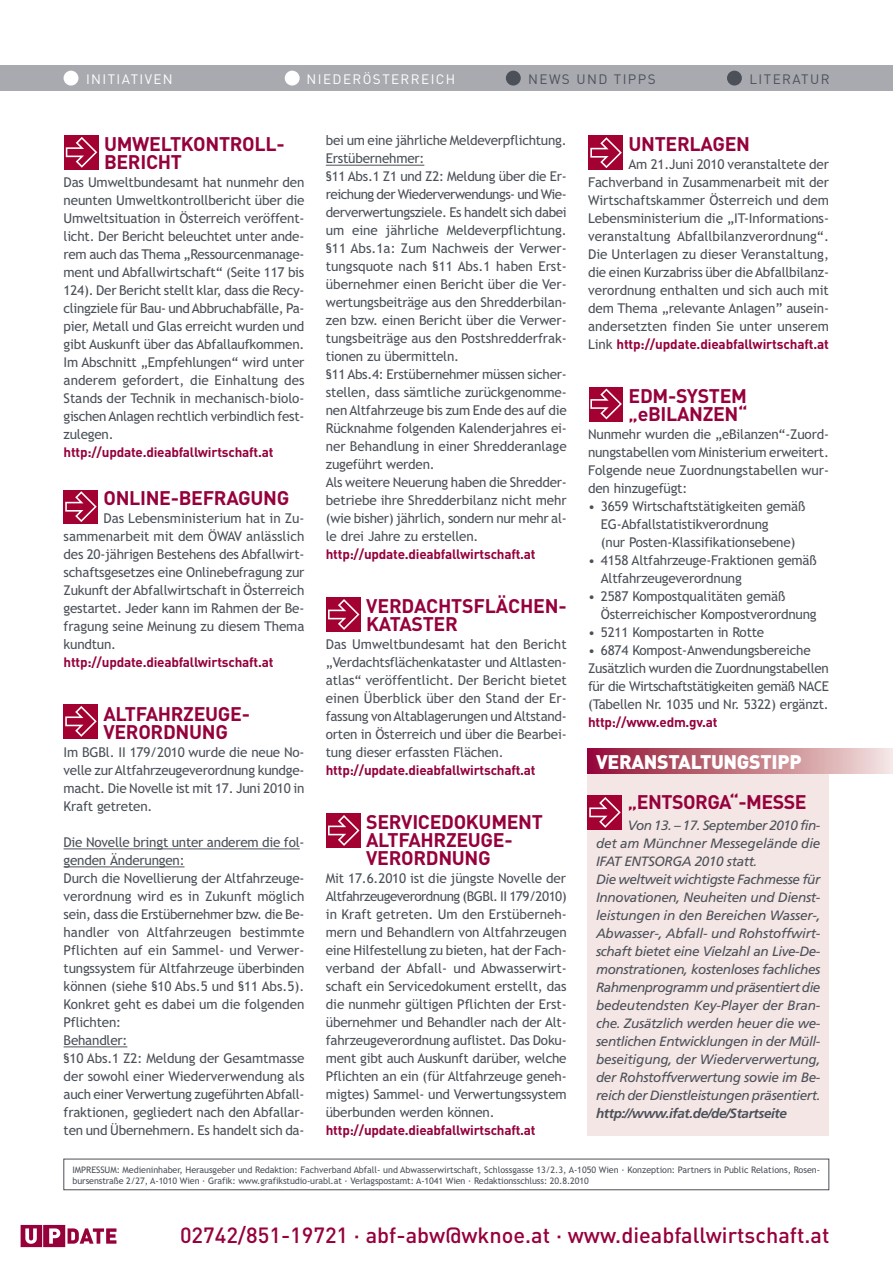
<style>
.page{position:relative;width:893px;height:1263px;background:#fff}
.page>*{position:absolute;margin:0;border:0;box-sizing:border-box;transform-origin:0 0}
.t1{font:500 21.75px "DIN";color:#96013c}
.t2{font:700 19.5px/18px "DIN";letter-spacing:-.015em;color:#96013c}
.t3{font:900 19.5px "DIN";letter-spacing:-.015em;color:#fff}
.t4{font:13.5px/18px "Trebuchet MS";letter-spacing:-.015em;color:#4c5159;text-align:justify}
.t5{font:italic 13.5px/18px "Frutiger";letter-spacing:-.03em;color:#4c5159}
.t6{font:700 13.5px "DIN";letter-spacing:-.015em;color:#96013c}
.t7{font:italic 700 13.5px "Frutiger";letter-spacing:-.03em;color:#4c5159}
.t8{font:13.5px "DIN";letter-spacing:.105em;color:#fff}
.t9{font:13.5px "DIN";letter-spacing:.105em;color:#4c5159}
.t10{font:9px/10.5px "Trebuchet MS";letter-spacing:-.01em;color:#4c5159}
.s1{font-family:"Trebuchet MS";font-weight:400;color:#4c5159}
</style>
<div class="page">
<hr style="left:64px;top:848px;width:236px;height:1px;background:#4c5159">
<hr style="left:64px;top:866px;width:121px;height:1px;background:#4c5159">
<hr style="left:64px;top:1046px;width:63px;height:1px;background:#4c5159">
<hr style="left:326px;top:165px;width:98px;height:1px;background:#4c5159">
<div style="left:0;top:65px;width:892px;height:26px;background:#a8aab0"></div>
<div style="left:64px;top:71px;width:14px;height:15px;background:#fff;border-radius:50%"></div>
<div style="left:285px;top:71px;width:15px;height:15px;background:#fff;border-radius:50%"></div>
<div style="left:506px;top:71px;width:15px;height:15px;background:#4c5159;border-radius:50%"></div>
<div style="left:727px;top:71px;width:15px;height:15px;background:#4c5159;border-radius:50%"></div>
<div style="left:64px;top:1159px;width:765px;height:31px;border:1px solid #4c5159"></div>
<svg style="left:64px;top:135px;width:34px;height:34px"></svg>
<svg style="left:66px;top:137px;width:31px;height:31px"></svg>
<div style="left:64px;top:490px;width:33px;height:34px;background:#a40133"></div>
<svg style="left:65px;top:491px;width:32px;height:31px"></svg>
<div style="left:589px;top:387px;width:34px;height:34px;background:#a40133"></div>
<svg style="left:590px;top:389px;width:32px;height:30px"></svg>
<div style="left:589px;top:136px;width:34px;height:34px;background:#a40133"></div>
<svg style="left:590px;top:137px;width:32px;height:31px"></svg>
<div style="left:326px;top:598px;width:34px;height:34px;background:#a40133"></div>
<svg style="left:328px;top:599px;width:31px;height:31px"></svg>
<div style="left:326px;top:814px;width:34px;height:34px;background:#a40133"></div>
<svg style="left:328px;top:815px;width:31px;height:31px"></svg>
<img style="left:20px;top:1224px;width:97px;height:24px">
<div style="left:64px;top:704px;width:33px;height:34px;background:#a40133"></div>
<svg style="left:65px;top:706px;width:32px;height:31px"></svg>
<div style="left:587px;top:749px;width:242px;height:387px;background:#f4e6e5"></div>
<div style="left:587px;top:748px;width:305px;height:26px;background:linear-gradient(to right,#930d31,#f2e2d9)"></div>
<div style="left:587px;top:796px;width:34px;height:33px;background:#a40133"></div>
<svg style="left:589px;top:797px;width:32px;height:31px"></svg>
<p class="t8" style="left:86px;top:75px;width:88px">INITIATIVEN</p>
<p class="t8" style="left:306px;top:75px;width:150px">NIEDERÖSTERREICH</p>
<p class="t9" style="left:528px;top:75px;width:129px">NEWS UND TIPPS</p>
<p class="t9" style="left:749px;top:75px;width:82px">LITERATUR</p>
<h2 class="t2" style="left:104px;top:137px;width:182px">UMWELTKONTROLL-<br>BERICHT</h2>
<p class="t4" style="left:64px;top:175px;width:242px">Das Umweltbundesamt hat nunmehr den neunten Umweltkontrollbericht über die Umweltsituation in Österreich veröffent&shy;licht. Der Bericht beleuchtet unter ande&shy;rem auch das Thema „Ressourcenmanage&shy;ment und Abfallwirtschaft“ (Seite 117 bis 124). Der Bericht stellt klar, dass die Recy&shy;clingziele für Bau- und Abbruchabfälle, Pa&shy;pier, Metall und Glas erreicht wurden und gibt Auskunft über das Abfallaufkommen.<br>Im Abschnitt „Empfehlungen“ wird unter anderem gefordert, die Einhaltung des Stands der Technik in mechanisch-biolo&shy;gischen Anlagen rechtlich verbindlich fest&shy;zulegen.</p>
<p class="t6" style="left:64px;top:448px;width:211px">http://update.dieabfallwirtschaft.at</p>
<h2 class="t2" style="left:103px;top:491px;width:188px">ONLINE-BEFRAGUNG</h2>
<p class="t4" style="left:64px;top:511px;width:242px;text-indent:40px">Das Lebensministerium hat in Zu&shy;sammenarbeit mit dem ÖWAV anlässlich des 20-jährigen Bestehens des Abfallwirt&shy;schaftsgesetzes eine Onlinebefragung zur Zukunft der Abfallwirtschaft in Österreich gestartet. Jeder kann im Rahmen der Be&shy;fragung seine Meinung zu diesem Thema kundtun.</p>
<p class="t6" style="left:64px;top:658px;width:211px">http://update.dieabfallwirtschaft.at</p>
<h2 class="t2" style="left:103px;top:707px;width:148px">ALTFAHRZEUGE-<br>VERORDNUNG</h2>
<p class="t4" style="left:64px;top:745px;width:242px">Im BGBl. II 179/2010 wurde die neue No&shy;velle zur Altfahrzeugeverordnung kundge&shy;macht. Die Novelle ist mit 17. Juni 2010 in Kraft getreten.</p>
<p class="t4" style="left:64px;top:835px;width:242px;text-align:left">Die Novelle bringt unter anderem die fol&shy;genden Änderungen:<br>Durch die Novellierung der Altfahrzeuge&shy;verordnung wird es in Zukunft möglich sein, dass die Erstübernehmer bzw. die Be&shy;handler von Altfahrzeugen bestimmte Pflichten auf ein Sammel- und Verwer&shy;tungssystem für Altfahrzeuge überbinden können (siehe §10 Abs.5 und §11 Abs.5).<br>Konkret geht es dabei um die folgenden Pflichten:<br>Behandler:<br>§10 Abs.1 Z2: Meldung der Gesamtmasse der sowohl einer Wiederverwendung als auch einer Verwertung zugeführten Abfall&shy;fraktionen, gegliedert nach den Abfallar&shy;ten und Übernehmern. Es handelt sich da-</p>
<p class="t4" style="left:326px;top:133px;width:242px;text-align:left">bei um eine jährliche Meldeverpflichtung.<br>Erstübernehmer:<br>§11 Abs.1 Z1 und Z2: Meldung über die Er&shy;reichung der Wiederverwendungs- und Wie&shy;derverwertungsziele. Es handelt sich dabei um eine jährliche Meldeverpflichtung. §11 Abs.1a: Zum Nachweis der Verwer&shy;tungsquote nach §11 Abs.1 haben Erst&shy;übernehmer einen Bericht über die Ver&shy;wertungsbeiträge aus den Shredderbilan&shy;zen bzw. einen Bericht über die Verwer&shy;tungsbeiträge aus den Postshredderfrak&shy;tionen zu übermitteln.<br>§11 Abs.4: Erstübernehmer müssen sicher&shy;stellen, dass sämtliche zurückgenomme&shy;nen Altfahrzeuge bis zum Ende des auf die Rücknahme folgenden Kalenderjahres ei&shy;ner Behandlung in einer Shredderanlage zugeführt werden.<br>Als weitere Neuerung haben die Shredder&shy;betriebe ihre Shredderbilanz nicht mehr (wie bisher) jährlich, sondern nur mehr al&shy;le drei Jahre zu erstellen.</p>
<p class="t6" style="left:326px;top:550px;width:211px">http://update.dieabfallwirtschaft.at</p>
<h2 class="t2" style="left:366px;top:599px;width:202px">VERDACHTSFLÄCHEN-<br>KATASTER</h2>
<p class="t4" style="left:326px;top:637px;width:242px">Das Umweltbundesamt hat den Bericht „Verdachtsflächenkataster und Altlasten&shy;atlas“ veröffentlicht. Der Bericht bietet einen Überblick über den Stand der Er&shy;fassung von Altablagerungen und Altstand&shy;orten in Österreich und über die Bearbei&shy;tung dieser erfassten Flächen.</p>
<p class="t6" style="left:326px;top:766px;width:211px">http://update.dieabfallwirtschaft.at</p>
<h2 class="t2" style="left:366px;top:815px;width:178px">SERVICEDOKUMENT<br>ALTFAHRZEUGE-<br>VERORDNUNG</h2>
<p class="t4" style="left:326px;top:871px;width:242px">Mit 17.6.2010 ist die jüngste Novelle der Altfahrzeugeverordnung (BGBl. II 179/2010) in Kraft getreten. Um den Erstüberneh&shy;mern und Behandlern von Altfahrzeugen eine Hilfestellung zu bieten, hat der Fach&shy;verband der Abfall- und Abwasserwirt&shy;schaft ein Servicedokument erstellt, das die nunmehr gültigen Pflichten der Erst&shy;übernehmer und Behandler nach der Alt&shy;fahrzeugeverordnung auflistet. Das Doku&shy;ment gibt auch Auskunft darüber, welche Pflichten an ein (für Altfahrzeuge geneh&shy;migtes) Sammel- und Verwertungssystem überbunden werden können.</p>
<p class="t6" style="left:326px;top:1126px;width:211px">http://update.dieabfallwirtschaft.at</p>
<h2 class="t2" style="left:628px;top:137px;width:123px">UNTERLAGEN</h2>
<p class="t4" style="left:588px;top:157px;width:242px;text-indent:40px">Am 21.Juni 2010 veranstaltete der Fachverband in Zusammenarbeit mit der Wirtschaftskammer Österreich und dem Lebensministerium die „IT-Informations&shy;veranstaltung Abfallbilanzverordnung“.<br>Die Unterlagen zu dieser Veranstaltung, die einen Kurzabriss über die Abfallbilanz&shy;verordnung enthalten und sich auch mit dem Thema „relevante Anlagen” ausein&shy;andersetzten finden Sie unter unserem</p>
<p class="t6" style="left:588px;top:340px;width:242px"><span class="s1">Link</span> http://update.dieabfallwirtschaft.at</p>
<h2 class="t2" style="left:628px;top:389px;width:120px">EDM-SYSTEM „eBILANZEN“</h2>
<p class="t4" style="left:588px;top:427px;width:242px">Nunmehr wurden die „eBilanzen“-Zuord&shy;nungstabellen vom Ministerium erweitert.<br>Folgende neue Zuordnungstabellen wur&shy;den hinzugefügt:</p>
<p class="t4" style="left:601px;top:499px;width:206px;text-align:left;text-indent:-13px">• 3659 Wirtschaftstätigkeiten gemäß<br>EG-Abfallstatistikverordnung<br>(nur Posten-Klassifikationsebene)</p>
<p class="t4" style="left:601px;top:553px;width:217px;text-indent:-13px">• 4158 Altfahrzeuge-Fraktionen gemäß<br>Altfahrzeugeverordnung</p>
<p class="t4" style="left:601px;top:589px;width:217px;text-indent:-13px">• 2587 Kompostqualitäten gemäß<br>Österreichischer Kompostverordnung</p>
<p class="t4" style="left:588px;top:625px;width:178px">• 5211 Kompostarten in Rotte</p>
<p class="t4" style="left:588px;top:643px;width:242px;text-align:left">• 6874 Kompost-Anwendungsbereiche Zusätzlich wurden die Zuordnungstabellen für die Wirtschaftstätigkeiten gemäß NACE (Tabellen Nr. 1035 und Nr. 5322) ergänzt.</p>
<p class="t6" style="left:588px;top:718px;width:131px">http://www.edm.gv.at</p>
<h2 class="t3" style="left:596px;top:755px;width:207px">VERANSTALTUNGSTIPP</h2>
<h2 class="t2" style="left:628px;top:795px;width:180px">„ENTSORGA“-MESSE</h2>
<p class="t5" style="left:596px;top:817px;width:226px;text-indent:32px">Von 13. – 17. September 2010 fin&shy;det am Münchner Messegelände die IFAT ENTSORGA 2010 statt.<br>Die weltweit wichtigste Fachmesse für Innovationen, Neuheiten und Dienst&shy;leistungen in den Bereichen Wasser-, Abwasser-, Abfall- und Rohstoffwirt&shy;schaft bietet eine Vielzahl an Live-De&shy;monstrationen, kostenloses fachliches Rahmenprogramm und präsentiert die bedeutendsten Key-Player der Bran&shy;che. Zusätzlich werden heuer die we&shy;sentlichen Entwicklungen in der Müll&shy;beseitigung, der Wiederverwertung, der Rohstoffverwertung sowie im Be&shy;reich der Dienstleistungen präsentiert.</p>
<p class="t7" style="left:596px;top:1107px;width:192px">http://www.ifat.de/de/Startseite</p>
<p class="t10" style="left:73px;top:1165px;width:749px">IMPRESSUM: Medieninhaber, Herausgeber und Redaktion: Fachverband Abfall- und Abwasserwirtschaft, Schlossgasse 13/2.3, A-1050 Wien · Konzeption: Partners in Public Relations, Rosen&shy;bursenstraße 2/27, A-1010 Wien · Grafik: www.grafikstudio-urabl.at · Verlagspostamt: A-1041 Wien · Redaktionsschluss: 20.8.2010</p>
<h1 class="t1" style="left:180px;top:1228px;width:651px">02742/851-19721 · abf-abw@wknoe.at · www.dieabfallwirtschaft.at</h1>
</div>
